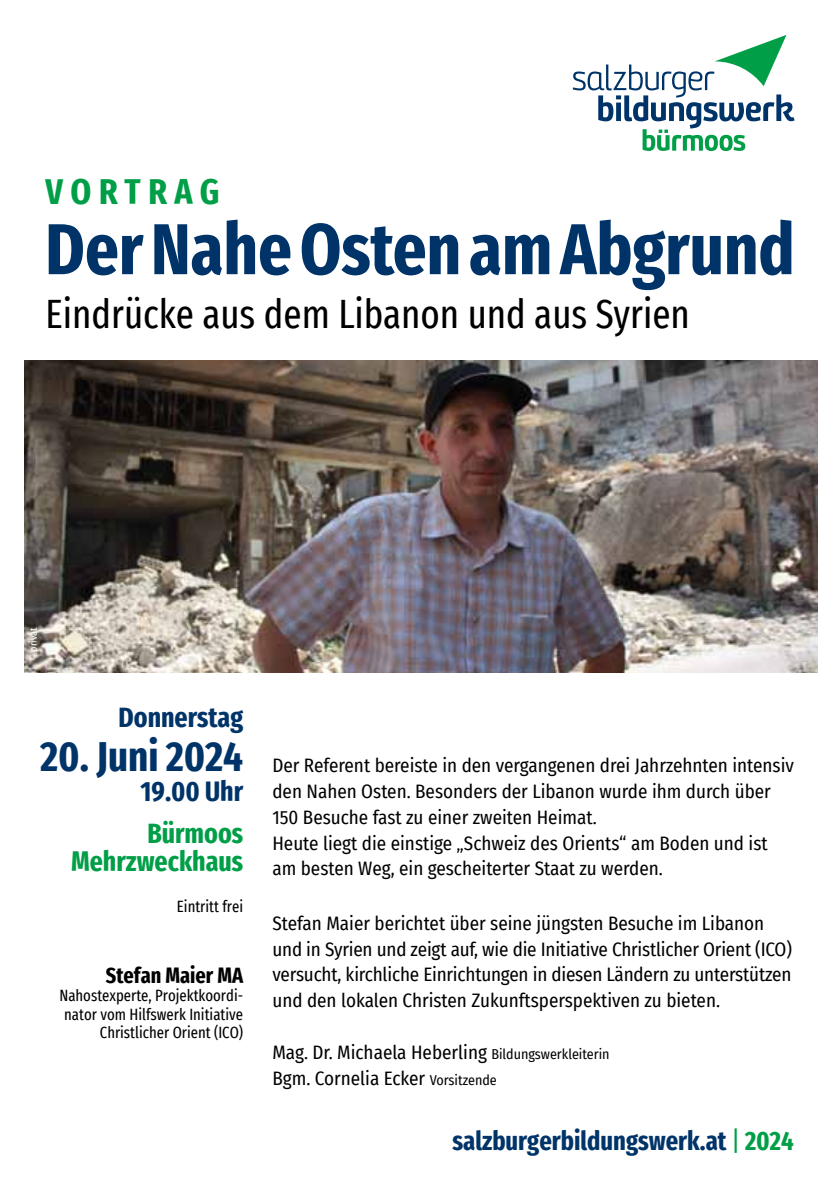
<style>
.page{position:relative;width:840px;height:1191px;background:#fff}
.page>*{position:absolute;margin:0;border:0;box-sizing:border-box;transform-origin:0 0}
.t1{font:700 extra-condensed 72px "Fira Sans";color:#003469}
.t2{font:700 extra-condensed 42px "Fira Sans";color:#003469}
.t3{font:extra-condensed 40px "Fira Sans";color:#000}
.t4{font:700 extra-condensed 36px "Fira Sans";letter-spacing:.205em;color:#009f47}
.t5{font:700 extra-condensed 28px/28px "Fira Sans";color:#009f47;text-align:right}
.t6{font:700 extra-condensed 28px "Fira Sans";color:#003469}
.t7{font:700 extra-condensed 26.6px "Fira Sans";color:#003469}
.t8{font:700 extra-condensed 22px "Fira Sans";color:#000}
.t9{font:19px/25.8px "Fira Sans Condensed";color:#000}
.t10{font:extra-condensed 16px/18px "Fira Sans";color:#000;text-align:right}
.t11{font:10px "Fira Sans Condensed";color:#fff}
.s1{font-size:14px}
.s2{font-weight:400;color:#009f47}
.s3{color:#009f47}
</style>
<div class="page">
<svg style="left:572px;top:35px;width:222px;height:116px"></svg>
<img style="left:24px;top:360px;width:793px;height:312px">
<h3 class="t4" style="left:46px;top:162px;width:175px">Vortrag</h3>
<h1 class="t1" style="left:45px;top:189px;width:750px">Der Nahe Osten am Abgrund</h1>
<h3 class="t3" style="left:45px;top:284px;width:645px">Eindrücke aus dem Libanon und aus Syrien</h3>
<p class="t11" style="left:26px;top:661px;width:35px;rotate:-90deg">© privat</p>
<h3 class="t6" style="left:118px;top:693px;width:126px">Donnerstag</h3>
<h2 class="t2" style="left:41px;top:721px;width:204px">20. Juni 2024</h2>
<h3 class="t6" style="left:140px;top:768px;width:104px">19.00 Uhr</h3>
<h3 class="t5" style="left:71px;top:817px;width:173px">Bürmoos<br>Mehrzweckhaus</h3>
<p class="t10" style="left:177px;top:896px;width:68px">Eintritt frei</p>
<p class="t8" style="left:106px;top:957px;width:139px">Stefan Maier MA</p>
<p class="t10" style="left:59px;top:986px;width:185px">Nahostexperte, Projektkoordi&shy;nator vom Hilfswerk Initiative<br>Christlicher Orient (ICO)</p>
<p class="t9" style="left:272px;top:752px;width:522px">Der Referent bereiste in den vergangenen drei Jahrzehnten intensiv den Nahen Osten. Besonders der Libanon wurde ihm durch über 150 Besuche fast zu einer zweiten Heimat.<br>Heute liegt die einstige „Schweiz des Orients“ am Boden und ist am besten Weg, ein gescheiterter Staat zu werden.</p>
<p class="t9" style="left:272px;top:909px;width:520px">Stefan Maier berichtet über seine jüngsten Besuche im Libanon und in Syrien und zeigt auf, wie die Initiative Christlicher Orient (ICO) versucht, kirchliche Einrichtungen in diesen Ländern zu unterstützen und den lokalen Christen Zukunftsperspektiven zu bieten.</p>
<p class="t9" style="left:272px;top:1038px;width:338px">Mag. Dr. Michaela Heberling <span class="s1">Bildungswerkleiterin<br></span>Bgm. Cornelia Ecker <span class="s1">Vorsitzende</span></p>
<h3 class="t7" style="left:452px;top:1119px;width:342px">salzburgerbildungswerk.at <span class="s2">|</span> <span class="s3">2024</span></h3>
</div>
